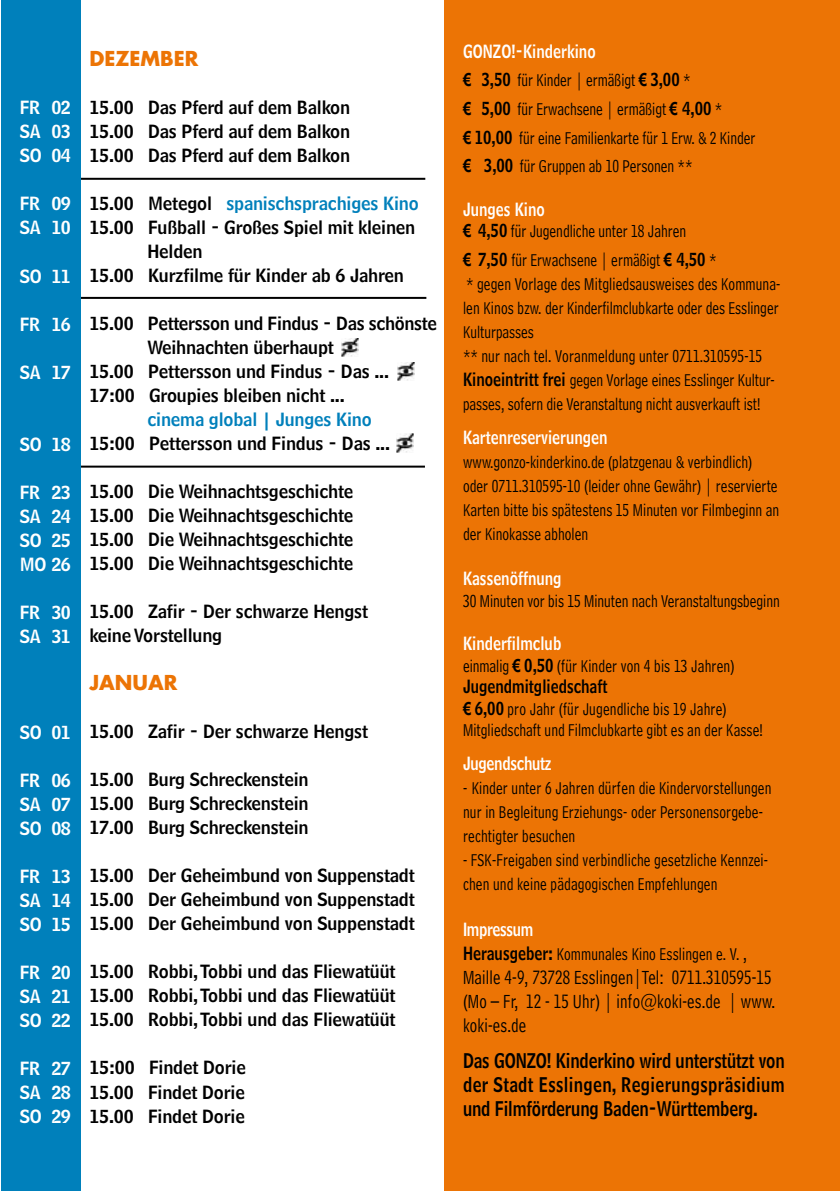
<style>
.page{position:relative;width:840px;height:1191px;background:#fff}
.page>*{position:absolute;margin:0;border:0;box-sizing:border-box;transform-origin:0 0}
.t1{font:20px/24px "Bell Centennial Name And Number";letter-spacing:-.01em;color:#000;text-align:justify;scale:.84 1}
.t2{font:20px/24px "Bell Centennial Address";letter-spacing:.01em;color:#000;scale:.84 1}
.t3{font:700 20px "Futura";color:#ec7405}
.t4{font:18px/24px "Bell Centennial Address";letter-spacing:.005em;color:#000;scale:.84 1}
.t5{font:18px/24px "Bell Centennial Name And Number";letter-spacing:-.01em;color:#000;text-align:justify}
.t6{font:18px/24px "Bell Centennial Name And Number";letter-spacing:-.02em;color:#fff;text-align:justify}
.t7{font:18px "Bell Centennial Name And Number";color:#fff;scale:.84 1}
.t8{font:18px "Bell Centennial Name And Number";letter-spacing:-.01em;color:#0080bb}
.t9{font:18px "Bell Centennial Name And Number";letter-spacing:-.02em;color:#fff;scale:.84 1}
.t10{font:18px "Bell Centennial Name And Number";letter-spacing:-.01em;color:#000;scale:.84 1}
.s1{color:#000}
.s2{font-family:"Arial";font-weight:700}
.s3{font-family:"Bell Centennial Name And Number"}
.s4{font-size:20px}
</style>
<div class="page">
<div style="left:444px;top:0;width:395px;height:1191px;background:#ec7405"></div>
<hr style="left:23px;top:297px;width:403px;height:2px;background:#000">
<hr style="left:22px;top:178px;width:403px;height:2px;background:#000">
<hr style="left:22px;top:465px;width:402px;height:2px;background:#000">
<div style="left:1px;top:0;width:80px;height:1191px;background:#0080bb"></div>
<img style="left:341px;top:338px;width:17px;height:18px">
<img style="left:397px;top:362px;width:17px;height:18px">
<img style="left:396px;top:434px;width:17px;height:18px">
<p class="t6" style="left:20px;top:96px;width:53px">FR 02<br>SA 03<br>SO 04</p>
<p class="t6" style="left:20px;top:192px;width:53px">FR 09<br>SA 10</p>
<p class="t6" style="left:20px;top:264px;width:53px">SO 11</p>
<p class="t6" style="left:20px;top:312px;width:53px">FR 16</p>
<p class="t6" style="left:20px;top:360px;width:53px">SA 17</p>
<p class="t6" style="left:20px;top:432px;width:53px">SO 18</p>
<p class="t6" style="left:20px;top:480px;width:53px">FR 23<br>SA 24<br>SO 25<br>MO 26</p>
<p class="t6" style="left:20px;top:600px;width:53px">FR 30<br>SA 31</p>
<p class="t6" style="left:20px;top:720px;width:53px">SO 01</p>
<p class="t6" style="left:20px;top:768px;width:53px">FR 06<br>SA 07<br>SO 08</p>
<p class="t6" style="left:20px;top:864px;width:53px">FR 13<br>SA 14<br>SO 15</p>
<p class="t6" style="left:20px;top:960px;width:53px">FR 20<br>SA 21<br>SO 22</p>
<p class="t6" style="left:20px;top:1056px;width:53px">FR 27<br>SA 28<br>SO 29</p>
<p class="t3" style="left:89px;top:45px;width:110px">DEZEMBER</p>
<p class="t5" style="left:89px;top:95px;width:262px">15.00 Das Pferd auf dem Balkon 15.00 Das Pferd auf dem Balkon 15.00 Das Pferd auf dem Balkon</p>
<p class="t8" style="left:89px;top:192px;width:330px"><span class="s1">15.00 Metegol</span> spanischsprachiges Kino</p>
<p class="t5" style="left:89px;top:215px;width:327px">15.00 Fußball - Großes Spiel mit kleinen</p>
<p class="t5" style="left:147px;top:239px;width:57px">Helden</p>
<p class="t5" style="left:89px;top:263px;width:316px">15.00 Kurzfilme für Kinder ab 6 Jahren</p>
<p class="t5" style="left:89px;top:311px;width:349px">15.00 Pettersson und Findus - Das schönste</p>
<p class="t5" style="left:147px;top:335px;width:188px">Weihnachten überhaupt</p>
<p class="t5" style="left:89px;top:359px;width:301px">15.00 Pettersson und Findus - Das ...</p>
<p class="t5" style="left:89px;top:383px;width:257px">17:00 Groupies bleiben nicht ...</p>
<p class="t8" style="left:147px;top:408px;width:226px">cinema global | Junges Kino</p>
<p class="t5" style="left:89px;top:431px;width:302px">15:00 Pettersson und Findus - Das ...</p>
<p class="t5" style="left:89px;top:479px;width:265px">15.00 Die Weihnachtsgeschichte 15.00 Die Weihnachtsgeschichte 15.00 Die Weihnachtsgeschichte 15.00 Die Weihnachtsgeschichte</p>
<p class="t5" style="left:89px;top:599px;width:280px">15.00 Zafir - Der schwarze Hengst keine Vorstellung</p>
<p class="t3" style="left:89px;top:669px;width:89px">JANUAR</p>
<p class="t5" style="left:89px;top:719px;width:280px">15.00 Zafir - Der schwarze Hengst</p>
<p class="t5" style="left:89px;top:767px;width:220px">15.00 Burg Schreckenstein 15.00 Burg Schreckenstein 17.00 Burg Schreckenstein</p>
<p class="t5" style="left:89px;top:863px;width:326px">15.00 Der Geheimbund von Suppenstadt 15.00 Der Geheimbund von Suppenstadt 15.00 Der Geheimbund von Suppenstadt</p>
<p class="t5" style="left:89px;top:959px;width:307px">15.00 Robbi, Tobbi und das Fliewatüüt 15.00 Robbi, Tobbi und das Fliewatüüt 15.00 Robbi, Tobbi und das Fliewatüüt</p>
<p class="t5" style="left:89px;top:1055px;width:158px">15:00 Findet Dorie 15.00 Findet Dorie 15.00 Findet Dorie</p>
<p class="t7" style="left:463px;top:40px;width:159px">GONZO!-Kinderkino</p>
<p class="t4" style="left:463px;top:66px;width:349px;line-height:28.8px"><span class="s2">€</span> <span class="s3">3,50</span> für Kinder | ermäßigt <span class="s2">€</span> <span class="s3">3,00</span> *<br><span class="s2">€</span> <span class="s3">5,00</span> für Erwachsene | ermäßigt <span class="s2">€</span> <span class="s3">4,00</span> *<br><span class="s2">€</span> <span class="s3">10,00</span> für eine Familienkarte für 1 Erw. &amp; 2 Kinder <span class="s2">€</span> <span class="s3">3,00</span> für Gruppen ab 10 Personen **</p>
<p class="t7" style="left:463px;top:198px;width:99px">Junges Kino</p>
<p class="t4" style="left:463px;top:217px;width:303px;line-height:28.8px"><span class="s2">€</span> <span class="s3">4,50</span> für Jugendliche unter 18 Jahren<br><span class="s2">€</span> <span class="s3">7,50</span> für Erwachsene | ermäßigt <span class="s2">€</span> <span class="s3">4,50</span> *</p>
<p class="t4" style="left:463px;top:272px;width:379px">* gegen Vorlage des Mitgliedsausweises des Kommuna&shy;len Kinos bzw. der Kinderfilmclubkarte oder des Esslinger Kulturpasses<br>** nur nach tel. Voranmeldung unter 0711.310595-15<br><span class="s3">Kinoeintritt frei</span> gegen Vorlage eines Esslinger Kultur&shy;passes, sofern die Veranstaltung nicht ausverkauft ist!</p>
<p class="t7" style="left:463px;top:425px;width:173px">Kartenreservierungen</p>
<p class="t4" style="left:463px;top:449px;width:377px">www.gonzo-kinderkino.de (platzgenau &amp; verbindlich) oder 0711.310595-10 (leider ohne Gewähr) | reservierte Karten bitte bis spätestens 15 Minuten vor Filmbeginn an der Kinokasse abholen</p>
<p class="t7" style="left:463px;top:567px;width:119px">Kassenöffnung</p>
<p class="t4" style="left:463px;top:589px;width:378px">30 Minuten vor bis 15 Minuten nach Veranstaltungsbeginn</p>
<p class="t7" style="left:463px;top:632px;width:118px">Kinderfilmclub</p>
<p class="t4" style="left:463px;top:653px;width:324px">einmalig <span class="s2">€</span> <span class="s3">0,50</span> (für Kinder von 4 bis 13 Jahren)</p>
<p class="t10" style="left:463px;top:675px;width:173px">Jugendmitgliedschaft</p>
<p class="t4" style="left:463px;top:698px;width:358px;line-height:21.6px"><span class="s2">€</span> <span class="s3">6,00</span> pro Jahr (für Jugendliche bis 19 Jahre)<br>Mitgliedschaft und Filmclubkarte gibt es an der Kasse!</p>
<p class="t9" style="left:463px;top:752px;width:107px">Jugendschutz</p>
<p class="t4" style="left:463px;top:776px;width:368px">- Kinder unter 6 Jahren dürfen die Kindervorstellungen nur in Begleitung Erziehungs- oder Personensorgebe&shy;rechtigter besuchen</p>
<p class="t4" style="left:463px;top:848px;width:364px">- FSK-Freigaben sind verbindliche gesetzliche Kennzei&shy;chen und keine pädagogischen Empfehlungen</p>
<p class="t9" style="left:463px;top:917px;width:85px">Impressum</p>
<p class="t4" style="left:463px;top:941px;width:339px"><span class="s3">Herausgeber:</span> Kommunales Kino Esslingen e. V. <span class="s4">,</span></p>
<p class="t2" style="left:463px;top:965px;width:373px">Maille 4-9, 73728 Esslingen|Tel: 0711.310595-15 (Mo – Fr, 12 - 15 Uhr) | info@koki-es.de | www. koki-es.de</p>
<p class="t1" style="left:463px;top:1048px;width:384px">Das GONZO! Kinderkino wird unterstützt von der Stadt Esslingen, Regierungspräsidium und Filmförderung Baden-Württemberg.</p>
</div>
